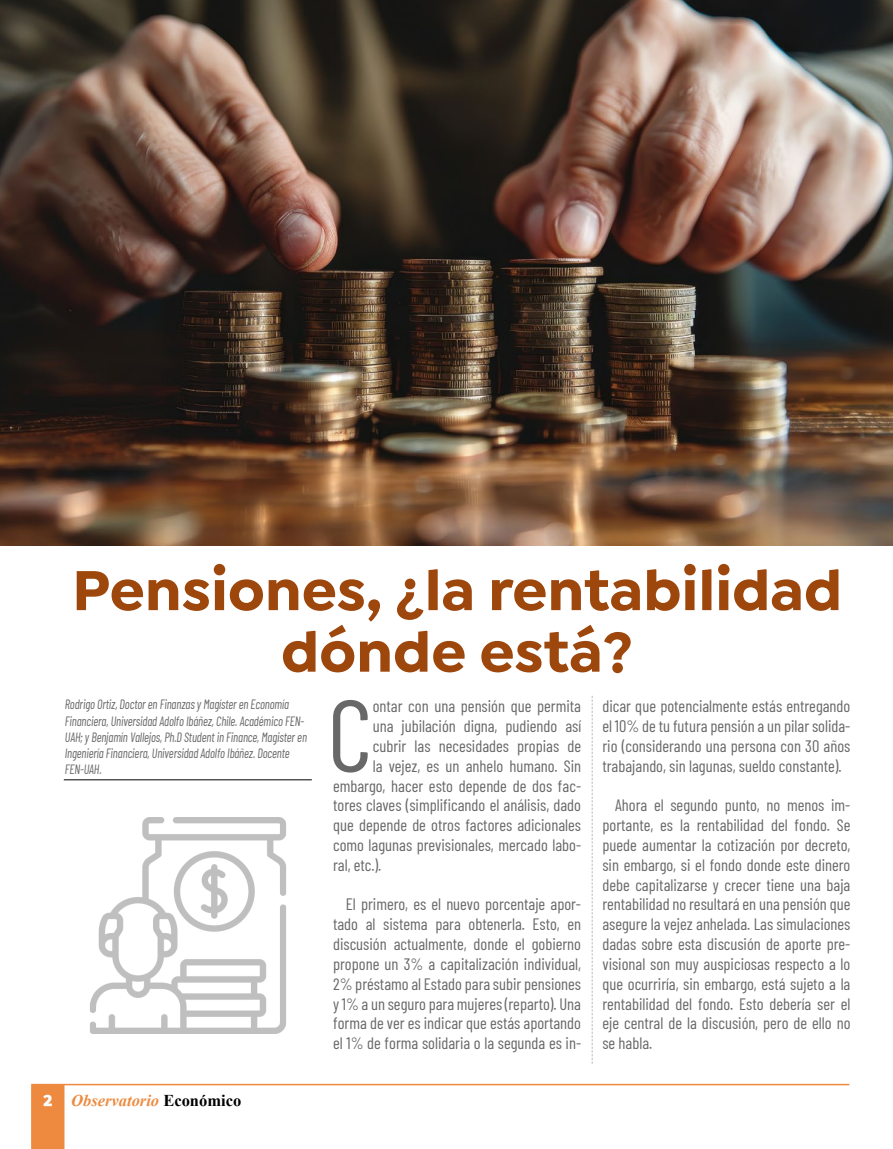
<style>
.page{position:relative;width:893px;height:1149px;background:#fff}
.page>*{position:absolute;margin:0;border:0;box-sizing:border-box;transform-origin:0 0}
.t1{font:101.4px "Barlow Condensed";color:#686868}
.t2{font:700 60px/61.5px "Isidora Sans";color:#9e470d;text-align:center}
.t3{font:16.5px/19.8px "Barlow Condensed";color:#686868;text-align:justify}
.t4{font:italic 700 16.5px "Times New Roman";color:#ed8a40}
.t5{font:italic 13.5px/16.2px "Barlow Condensed";letter-spacing:-.01em;color:#686868;scale:.9 1}
.s1{font-family:"Isidora Sans";font-weight:900;font-style:normal;color:#fff}
.s2{font-style:normal;color:#000}
</style>
<div class="page">
<hr style="left:64px;top:1083px;width:785px;height:1px;background:#ed8a40">
<div style="left:31px;top:1083px;width:33px;height:65px;background:#ed8a40"></div>
<svg style="left:592px;top:695px;width:1px;height:368px"></svg>
<img style="left:0;top:0;width:893px;height:545px">
<hr style="left:64px;top:779px;width:248px;height:1px;background:#000">
<img style="left:90px;top:817px;width:196px;height:216px">
<h2 class="t2" style="left:72px;top:559px;width:771px">Pensiones, ¿la rentabilidad dónde está?</h2>
<h1 class="t1" style="left:327px;top:662px;width:47px">C</h1>
<p class="t3" style="left:373px;top:695px;width:210px">ontar con una pensión que permita</p>
<p class="t5" style="left:65px;top:695px;width:271px">Rodrigo Ortiz, Doctor en Finanzas y Magíster en Economía Financiera, Universidad Adolfo Ibáñez, Chile. Académico FEN-UAH; y Benjamín Vallejos, Ph.D Student in Finance, Magister en Ingeniería Financiera, Universidad Adolfo Ibáñez. Docente FEN-UAH.</p>
<p class="t3" style="left:602px;top:695px;width:250px">dicar que potencialmente estás entregando el 10% de tu futura pensión a un pilar solida&shy;rio (considerando una persona con 30 años trabajando, sin lagunas, sueldo constante).</p>
<p class="t3" style="left:602px;top:794px;width:250px;text-indent:13px">Ahora el segundo punto, no menos im&shy;portante, es la rentabilidad del fondo. Se puede aumentar la cotización por decreto, sin embargo, si el fondo donde este dinero debe capitalizarse y crecer tiene una baja rentabilidad no resultará en una pensión que asegure la vejez anhelada. Las simulaciones dadas sobre esta discusión de aporte pre&shy;visional son muy auspiciosas respecto a lo que ocurriría, sin embargo, está sujeto a la rentabilidad del fondo. Esto debería ser el eje central de la discusión, pero de ello no se habla.</p>
<p class="t3" style="left:373px;top:714px;width:210px">una jubilación digna, pudiendo así</p>
<p class="t3" style="left:373px;top:734px;width:210px">cubrir las necesidades propias de</p>
<p class="t3" style="left:373px;top:754px;width:210px">la vejez, es un anhelo humano. Sin</p>
<p class="t3" style="left:333px;top:774px;width:250px">embargo, hacer esto depende de dos fac-</p>
<p class="t3" style="left:333px;top:794px;width:250px">tores claves (simplificando el análisis, dado</p>
<p class="t3" style="left:333px;top:813px;width:250px">que depende de otros factores adicionales</p>
<p class="t3" style="left:333px;top:833px;width:250px">como lagunas previsionales, mercado labo-</p>
<p class="t3" style="left:333px;top:853px;width:50px">ral, etc.).</p>
<p class="t3" style="left:333px;top:893px;width:250px;text-indent:13px">El primero, es el nuevo porcentaje apor&shy;tado al sistema para obtenerla. Esto, en discusión actualmente, donde el gobierno propone un 3% a capitalización individual, 2% préstamo al Estado para subir pensiones y 1% a un seguro para mujeres (reparto). Una forma de ver es indicar que estás aportando el 1% de forma solidaria o la segunda es in-</p>
<p class="t4" style="left:43px;top:1088px;width:199px"><span class="s1">2</span> Observatorio <span class="s2">Económico</span></p>
</div>
